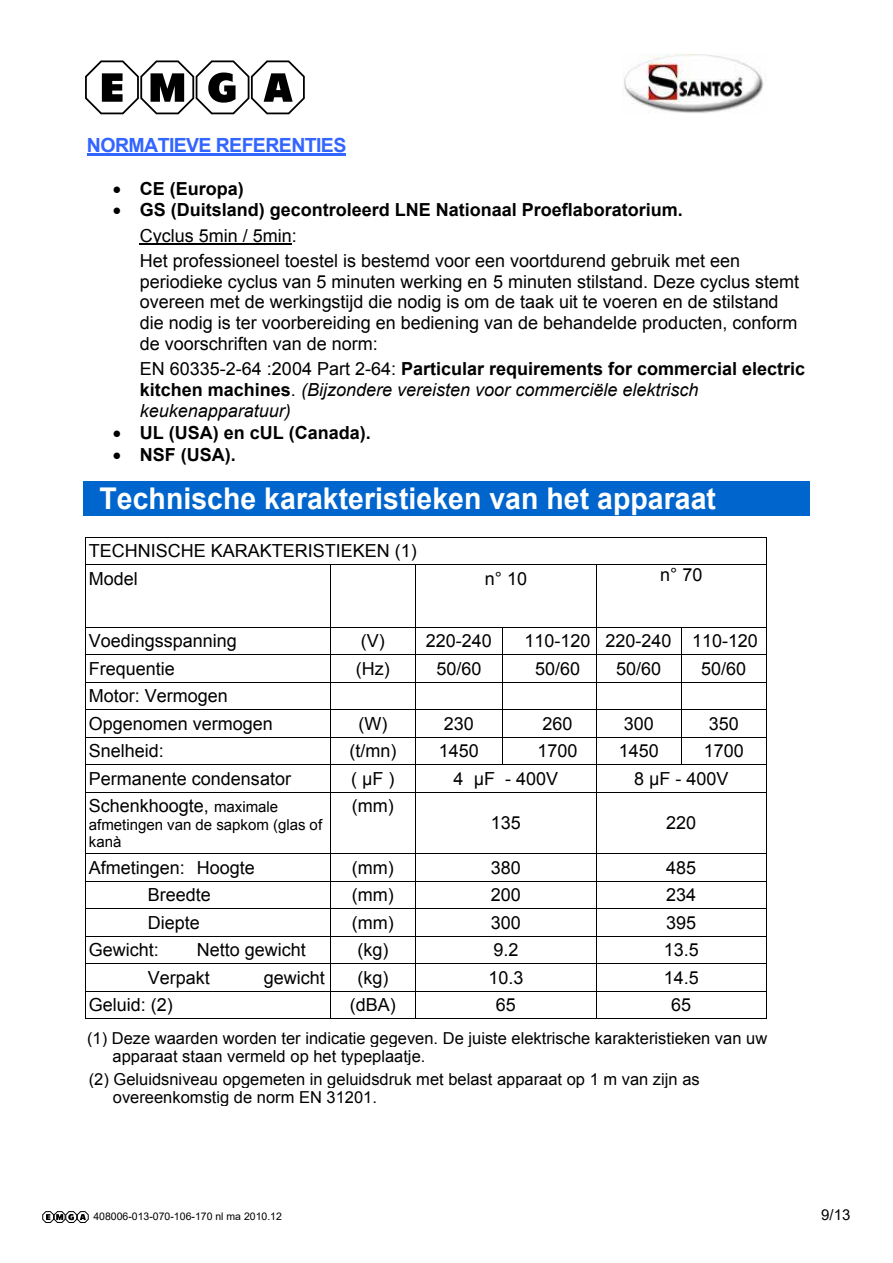
<style>
.page{position:relative;width:893px;height:1263px;background:#fff}
.page>*{position:absolute;margin:0;border:0;box-sizing:border-box;transform-origin:0 0}
.t1{font:700 30px "Arial";color:#fff;scale:.95 1}
.t2{font:700 19.5px "Arial";letter-spacing:-.03em;color:#3365ff}
.t3{font:18px/20.7px "Arial";color:#000}
.t4{font:italic 18px/20.7px "Arial";color:#000}
.t5{font:700 18px "Arial";color:#000}
.t6{font:16.5px/18px "Arial";color:#000}
.t7{font:15px/17.2px "Arial";color:#000}
.t8{font:15px "Arial";color:#000}
.t9{font:10.5px "Arial";color:#000}
.s1{font-weight:700}
.s2{font-style:normal}
.s3{font-weight:700;font-style:normal}
.s4{font-size:15px}
</style>
<div class="page">
<img style="left:622px;top:54px;width:142px;height:59px">
<hr style="left:87px;top:154px;width:259px;height:2px;background:#3365ff">
<hr style="left:140px;top:244px;width:152px;height:1px;background:#000">
<div style="left:84px;top:481px;width:726px;height:35px;background:#0065cc"></div>
<hr style="left:86px;top:537px;width:681px;height:1px;background:#000">
<svg style="left:766px;top:538px;width:1px;height:26px"></svg>
<hr style="left:86px;top:564px;width:681px;height:1px;background:#000">
<hr style="left:86px;top:565px;width:1px;height:62px;background:#000">
<hr style="left:330px;top:565px;width:1px;height:62px;background:#000">
<hr style="left:415px;top:565px;width:1px;height:62px;background:#000">
<hr style="left:596px;top:565px;width:1px;height:62px;background:#000">
<hr style="left:766px;top:565px;width:1px;height:62px;background:#000">
<hr style="left:86px;top:627px;width:681px;height:1px;background:#000">
<hr style="left:86px;top:654px;width:681px;height:1px;background:#000">
<hr style="left:86px;top:682px;width:681px;height:1px;background:#000">
<hr style="left:86px;top:709px;width:681px;height:1px;background:#000">
<hr style="left:86px;top:737px;width:681px;height:1px;background:#000">
<svg style="left:502px;top:628px;width:1px;height:136px"></svg>
<svg style="left:681px;top:628px;width:1px;height:136px"></svg>
<hr style="left:86px;top:764px;width:681px;height:1px;background:#000">
<svg style="left:330px;top:628px;width:1px;height:163px"></svg>
<svg style="left:415px;top:628px;width:1px;height:163px"></svg>
<svg style="left:596px;top:628px;width:1px;height:163px"></svg>
<svg style="left:766px;top:628px;width:1px;height:163px"></svg>
<hr style="left:86px;top:792px;width:681px;height:1px;background:#000">
<hr style="left:86px;top:792px;width:1px;height:61px;background:#000">
<hr style="left:330px;top:792px;width:1px;height:61px;background:#000">
<hr style="left:415px;top:792px;width:1px;height:61px;background:#000">
<hr style="left:596px;top:792px;width:1px;height:61px;background:#000">
<hr style="left:766px;top:792px;width:1px;height:61px;background:#000">
<hr style="left:86px;top:853px;width:681px;height:1px;background:#000">
<hr style="left:86px;top:881px;width:681px;height:1px;background:#000">
<hr style="left:86px;top:908px;width:681px;height:1px;background:#000">
<hr style="left:86px;top:936px;width:681px;height:1px;background:#000">
<hr style="left:86px;top:963px;width:681px;height:1px;background:#000">
<hr style="left:86px;top:991px;width:681px;height:1px;background:#000">
<hr style="left:86px;top:1018px;width:244px;height:1px;background:#000">
<svg style="left:330px;top:854px;width:1px;height:165px"></svg>
<hr style="left:331px;top:1018px;width:84px;height:1px;background:#000">
<svg style="left:415px;top:854px;width:1px;height:165px"></svg>
<hr style="left:416px;top:1018px;width:180px;height:1px;background:#000">
<svg style="left:596px;top:854px;width:1px;height:165px"></svg>
<hr style="left:597px;top:1018px;width:169px;height:1px;background:#000">
<svg style="left:766px;top:854px;width:1px;height:165px"></svg>
<svg style="left:85px;top:60px;width:220px;height:54px"></svg>
<svg style="left:43px;top:1211px;width:45px;height:12px"></svg>
<p class="t2" style="left:87px;top:132px;width:261px">NORMATIEVE REFERENTIES</p>
<p class="t5" style="left:113px;top:176px;width:133px">• CE (Europa)</p>
<p class="t3" style="left:140px;top:198px;width:602px;line-height:25.3px;text-indent:-27px">• <span class="s1">GS (Duitsland) gecontroleerd LNE Nationaal Proeflaboratorium.<br></span>Cyclus 5min / 5min:<br>Het professioneel toestel is bestemd voor een voortdurend gebruik met een</p>
<p class="t3" style="left:140px;top:271px;width:661px">periodieke cyclus van 5 minuten werking en 5 minuten stilstand. Deze cyclus stemt overeen met de werkingstijd die nodig is om de taak uit te voeren en de stilstand die nodig is ter voorbereiding en bediening van de behandelde producten, conform de voorschriften van de norm:</p>
<p class="t4" style="left:140px;top:360px;width:667px"><span class="s2">EN 60335-2-64 :2004 Part 2-64:</span> <span class="s3">Particular requirements for commercial electric kitchen machines</span><span class="s2">.</span> (Bijzondere vereisten voor commerciële elektrisch keukenapparatuur)</p>
<p class="t5" style="left:113px;top:420px;width:260px">• UL (USA) en cUL (Canada).</p>
<p class="t5" style="left:113px;top:442px;width:125px">• NSF (USA).</p>
<h1 class="t1" style="left:100px;top:479px;width:650px">Technische karakteristieken van het apparaat</h1>
<p class="t3" style="left:89px;top:537px;width:330px;line-height:27.5px">TECHNISCHE KARAKTERISTIEKEN (1)<br>Model</p>
<p class="t3" style="left:485px;top:568px;width:44px">n° 10</p>
<p class="t3" style="left:660px;top:565px;width:44px">n° 70</p>
<p class="t3" style="left:89px;top:631px;width:149px">Voedingsspanning</p>
<p class="t3" style="left:361px;top:631px;width:132px">(V) 220-240</p>
<p class="t3" style="left:525px;top:631px;width:235px">110-120 220-240 110-120</p>
<p class="t3" style="left:89px;top:658px;width:88px">Frequentie</p>
<p class="t3" style="left:356px;top:658px;width:35px">(Hz)</p>
<p class="t3" style="left:436px;top:658px;width:47px">50/60</p>
<p class="t3" style="left:535px;top:658px;width:47px">50/60</p>
<p class="t3" style="left:616px;top:658px;width:46px">50/60</p>
<p class="t3" style="left:701px;top:658px;width:46px">50/60</p>
<p class="t3" style="left:89px;top:682px;width:186px;line-height:27.5px">Motor: Vermogen<br>Opgenomen vermogen</p>
<p class="t3" style="left:358px;top:713px;width:30px">(W)</p>
<p class="t3" style="left:444px;top:713px;width:32px">230</p>
<p class="t3" style="left:543px;top:713px;width:32px">260</p>
<p class="t3" style="left:624px;top:713px;width:31px">300</p>
<p class="t3" style="left:709px;top:713px;width:31px">350</p>
<p class="t3" style="left:89px;top:741px;width:76px">Snelheid:</p>
<p class="t3" style="left:349px;top:741px;width:48px">(t/mn)</p>
<p class="t3" style="left:439px;top:741px;width:41px">1450</p>
<p class="t3" style="left:537px;top:741px;width:41px">1700</p>
<p class="t3" style="left:619px;top:741px;width:41px">1450</p>
<p class="t3" style="left:704px;top:741px;width:41px">1700</p>
<p class="t3" style="left:89px;top:768px;width:204px">Permanente condensator</p>
<p class="t3" style="left:351px;top:768px;width:45px">( µF )</p>
<p class="t3" style="left:454px;top:768px;width:106px">4 µF - 400V</p>
<p class="t3" style="left:634px;top:768px;width:96px">8 µF - 400V</p>
<p class="t3" style="left:89px;top:796px;width:191px">Schenkhoogte, <span class="s4">maximale</span></p>
<p class="t7" style="left:89px;top:816px;width:235px">afmetingen van de sapkom (glas of kanà</p>
<p class="t3" style="left:352px;top:796px;width:44px">(mm)</p>
<p class="t3" style="left:491px;top:813px;width:31px">135</p>
<p class="t3" style="left:666px;top:813px;width:31px">220</p>
<p class="t3" style="left:89px;top:857px;width:167px">Afmetingen: Hoogte</p>
<p class="t3" style="left:352px;top:857px;width:43px">(mm)</p>
<p class="t3" style="left:491px;top:857px;width:32px">380</p>
<p class="t3" style="left:666px;top:857px;width:31px">485</p>
<p class="t3" style="left:148px;top:885px;width:65px">Breedte</p>
<p class="t3" style="left:352px;top:885px;width:43px">(mm)</p>
<p class="t3" style="left:491px;top:885px;width:32px">200</p>
<p class="t3" style="left:666px;top:885px;width:31px">234</p>
<p class="t3" style="left:148px;top:912px;width:53px">Diepte</p>
<p class="t3" style="left:352px;top:912px;width:43px">(mm)</p>
<p class="t3" style="left:491px;top:912px;width:32px">300</p>
<p class="t3" style="left:666px;top:912px;width:31px">395</p>
<p class="t3" style="left:89px;top:940px;width:72px">Gewicht:</p>
<p class="t3" style="left:197px;top:940px;width:111px">Netto gewicht</p>
<p class="t3" style="left:357px;top:940px;width:32px">(kg)</p>
<p class="t3" style="left:493px;top:940px;width:27px">9.2</p>
<p class="t3" style="left:664px;top:940px;width:36px">13.5</p>
<p class="t3" style="left:148px;top:967px;width:64px">Verpakt</p>
<p class="t3" style="left:264px;top:967px;width:63px">gewicht</p>
<p class="t3" style="left:357px;top:967px;width:32px">(kg)</p>
<p class="t3" style="left:488px;top:967px;width:37px">10.3</p>
<p class="t3" style="left:664px;top:967px;width:36px">14.5</p>
<p class="t3" style="left:89px;top:995px;width:86px">Geluid: (2)</p>
<p class="t3" style="left:350px;top:995px;width:48px">(dBA)</p>
<p class="t3" style="left:496px;top:995px;width:22px">65</p>
<p class="t3" style="left:671px;top:995px;width:21px">65</p>
<p class="t6" style="left:112px;top:1029px;width:656px;text-indent:-26px">(1) Deze waarden worden ter indicatie gegeven. De juiste elektrische karakteristieken van uw apparaat staan vermeld op het typeplaatje.</p>
<p class="t6" style="left:113px;top:1070px;width:588px;text-indent:-24px">(2) Geluidsniveau opgemeten in geluidsdruk met belast apparaat op 1 m van zijn as overeenkomstig de norm EN 31201.</p>
<p class="t9" style="left:93px;top:1213px;width:190px">408006-013-070-106-170 nl ma 2010.12</p>
<p class="t8" style="left:821px;top:1209px;width:31px">9/13</p>
</div>
